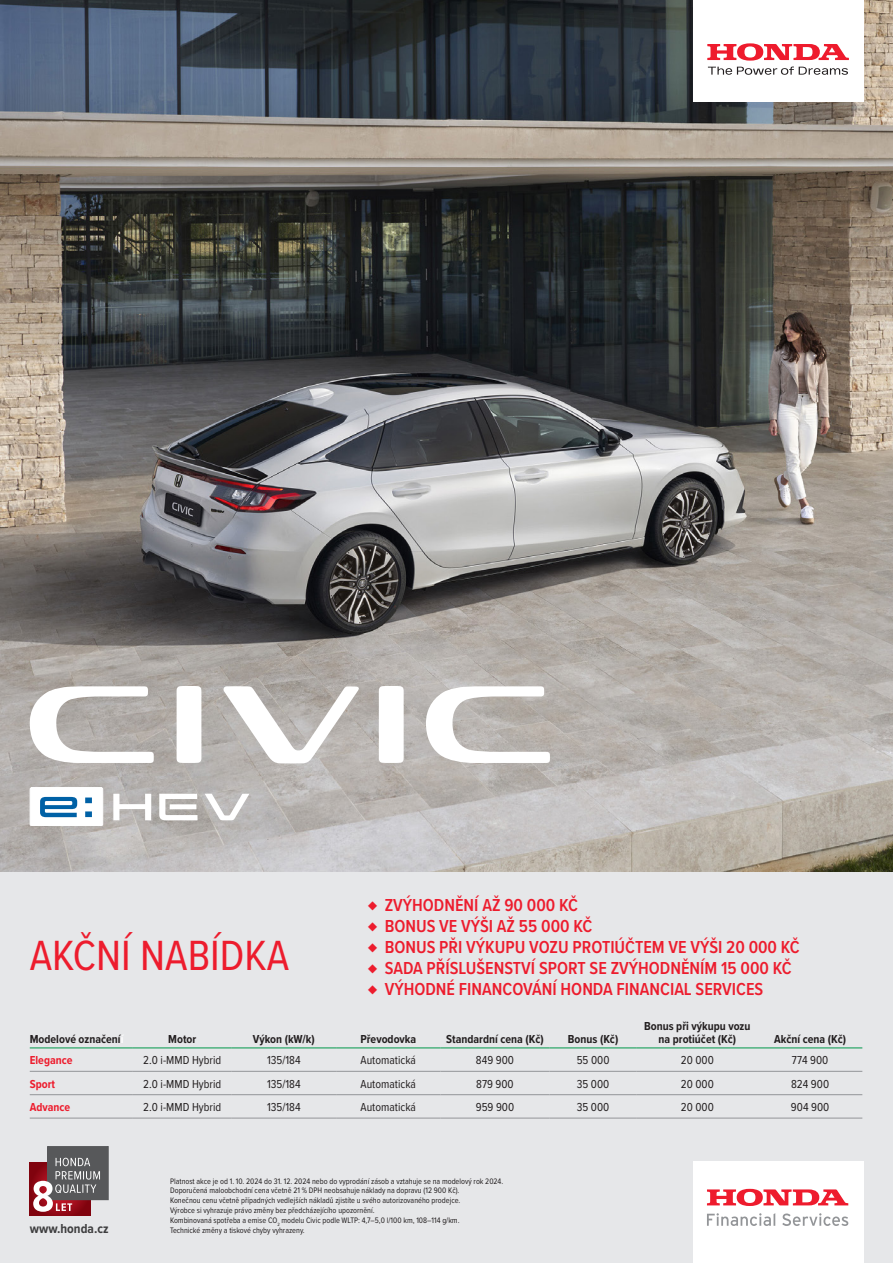
<style>
.page{position:relative;width:893px;height:1263px;background:#fff}
.page>*{position:absolute;margin:0;border:0;box-sizing:border-box;transform-origin:0 0}
.t1{font:43.8px "Proxima Nova Cond";color:#ed1c2d}
.t2{font:600 18px/21px "Proxima Nova Cond";color:#ed1c2d}
.t3{font:700 13.5px "Proxima Nova Cond";color:#3e3e3f}
.t4{font:12px "Proxima Nova Cond";color:#231f20}
.t5{font:700 12px/13.2px "Proxima Nova Cond";color:#231f20;text-align:center}
.t6{font:700 12px "Proxima Nova Cond";color:#ed1c2d}
.t7{font:8.25px/9.9px "Proxima Nova Cond";color:#231f20}
.s1{color:#fff}
</style>
<div class="page">
<div style="left:0;top:754px;width:893px;height:509px;background:#e6e7e9"></div>
<img style="left:0;top:0;width:893px;height:872px">
<hr style="left:232px;top:1118px;width:104px;height:1px;background:#939598">
<hr style="left:336px;top:1118px;width:104px;height:1px;background:#939598">
<hr style="left:440px;top:1118px;width:109px;height:1px;background:#939598">
<hr style="left:549px;top:1118px;width:88px;height:1px;background:#939598">
<hr style="left:637px;top:1118px;width:121px;height:1px;background:#939598">
<hr style="left:758px;top:1118px;width:104px;height:1px;background:#939598">
<hr style="left:30px;top:1118px;width:103px;height:1px;background:#939598">
<hr style="left:133px;top:1118px;width:99px;height:1px;background:#939598">
<hr style="left:30px;top:1048px;width:103px;height:1px;background:#00984a">
<hr style="left:133px;top:1048px;width:99px;height:1px;background:#00984a">
<hr style="left:232px;top:1048px;width:104px;height:1px;background:#00984a">
<hr style="left:336px;top:1048px;width:104px;height:1px;background:#00984a">
<hr style="left:440px;top:1048px;width:109px;height:1px;background:#00984a">
<hr style="left:549px;top:1048px;width:88px;height:1px;background:#00984a">
<hr style="left:637px;top:1048px;width:121px;height:1px;background:#00984a">
<hr style="left:758px;top:1048px;width:104px;height:1px;background:#00984a">
<hr style="left:30px;top:1071px;width:103px;height:1px;background:#939598">
<hr style="left:133px;top:1071px;width:99px;height:1px;background:#939598">
<hr style="left:232px;top:1071px;width:104px;height:1px;background:#939598">
<hr style="left:336px;top:1071px;width:104px;height:1px;background:#939598">
<hr style="left:440px;top:1071px;width:109px;height:1px;background:#939598">
<hr style="left:549px;top:1071px;width:88px;height:1px;background:#939598">
<hr style="left:637px;top:1071px;width:121px;height:1px;background:#939598">
<hr style="left:758px;top:1071px;width:104px;height:1px;background:#939598">
<hr style="left:30px;top:1094px;width:103px;height:1px;background:#939598">
<hr style="left:133px;top:1094px;width:99px;height:1px;background:#939598">
<hr style="left:232px;top:1094px;width:104px;height:1px;background:#939598">
<hr style="left:336px;top:1094px;width:104px;height:1px;background:#939598">
<hr style="left:440px;top:1094px;width:109px;height:1px;background:#939598">
<hr style="left:549px;top:1094px;width:88px;height:1px;background:#939598">
<hr style="left:637px;top:1094px;width:121px;height:1px;background:#939598">
<hr style="left:758px;top:1094px;width:104px;height:1px;background:#939598">
<svg style="left:177px;top:686px;width:24px;height:77px"></svg>
<svg style="left:379px;top:686px;width:25px;height:77px"></svg>
<svg style="left:223px;top:686px;width:136px;height:77px"></svg>
<svg style="left:30px;top:686px;width:124px;height:77px"></svg>
<svg style="left:426px;top:686px;width:124px;height:77px"></svg>
<div style="left:30px;top:788px;width:73px;height:37px;background:#fff;border-radius:2px"></div>
<div style="left:30px;top:788px;width:73px;height:37px;border:1px solid #fff;border-radius:2px"></div>
<svg style="left:40px;top:797px;width:37px;height:20px"></svg>
<svg style="left:85px;top:797px;width:7px;height:20px"></svg>
<svg style="left:113px;top:794px;width:38px;height:26px"></svg>
<svg style="left:159px;top:794px;width:39px;height:26px"></svg>
<svg style="left:205px;top:794px;width:44px;height:26px"></svg>
<div style="left:693px;top:1161px;width:170px;height:102px;background:#fff"></div>
<svg style="left:707px;top:1189px;width:141px;height:17px"></svg>
<svg style="left:707px;top:1213px;width:68px;height:13px"></svg>
<svg style="left:782px;top:1213px;width:66px;height:13px"></svg>
<div style="left:693px;top:0;width:170px;height:102px;background:#fff"></div>
<svg style="left:707px;top:43px;width:142px;height:18px"></svg>
<svg style="left:708px;top:67px;width:140px;height:8px"></svg>
<div style="left:30px;top:1162px;width:60px;height:53px;background:linear-gradient(to right,#8a0612,#890612)"></div>
<div style="left:48px;top:1147px;width:60px;height:52px;background:#57585a"></div>
<div style="left:47px;top:1146px;width:62px;height:54px;border:1px solid #57585a"></div>
<svg style="left:33px;top:1158px;width:67px;height:54px"></svg>
<h1 class="t1" style="left:30px;top:923px;width:261px">AKČNÍ NABÍDKA</h1>
<h2 class="t2" style="left:368px;top:893px;width:433px">♦ ZVÝHODNĚNÍ AŽ 90 000 KČ<br>♦ BONUS VE VÝŠI AŽ 55 000 KČ<br>♦ BONUS PŘI VÝKUPU VOZU PROTIÚČTEM VE VÝŠI 20 000 KČ ♦ SADA PŘÍSLUŠENSTVÍ SPORT SE ZVÝHODNĚNÍM 15 000 KČ ♦ VÝHODNÉ FINANCOVÁNÍ HONDA FINANCIAL SERVICES</h2>
<h3 class="t5" style="left:30px;top:1032px;width:95px">Modelové označení<span class="s1">í</span></h3>
<h3 class="t5" style="left:168px;top:1032px;width:30px">Motor</h3>
<h3 class="t5" style="left:253px;top:1032px;width:64px">Výkon (kW/k)</h3>
<h3 class="t5" style="left:360px;top:1032px;width:57px">Převodovka</h3>
<h3 class="t5" style="left:446px;top:1032px;width:99px">Standardní cena (Kč)</h3>
<h3 class="t5" style="left:568px;top:1032px;width:52px">Bonus (Kč)</h3>
<h3 class="t5" style="left:644px;top:1019px;width:108px">Bonus při výkupu vozu na protiúčet (Kč)</h3>
<h3 class="t5" style="left:774px;top:1032px;width:73px">Akční cena (Kč)</h3>
<h3 class="t6" style="left:30px;top:1051px;width:44px">Elegance</h3>
<h3 class="t4" style="left:143px;top:1051px;width:79px">2.0 i-MMD Hybrid</h3>
<h3 class="t4" style="left:267px;top:1051px;width:35px">135/184</h3>
<h3 class="t4" style="left:361px;top:1051px;width:57px">Automatická</h3>
<h3 class="t4" style="left:476px;top:1051px;width:40px">849 900</h3>
<h3 class="t4" style="left:577px;top:1051px;width:34px">55 000</h3>
<h3 class="t4" style="left:681px;top:1051px;width:35px">20 000</h3>
<h3 class="t4" style="left:792px;top:1051px;width:38px">774 900</h3>
<h3 class="t6" style="left:30px;top:1075px;width:27px">Sport</h3>
<h3 class="t4" style="left:143px;top:1075px;width:79px">2.0 i-MMD Hybrid</h3>
<h3 class="t4" style="left:267px;top:1075px;width:35px">135/184</h3>
<h3 class="t4" style="left:361px;top:1075px;width:57px">Automatická</h3>
<h3 class="t4" style="left:476px;top:1075px;width:39px">879 900</h3>
<h3 class="t4" style="left:577px;top:1075px;width:34px">35 000</h3>
<h3 class="t4" style="left:681px;top:1075px;width:35px">20 000</h3>
<h3 class="t4" style="left:791px;top:1075px;width:40px">824 900</h3>
<h3 class="t6" style="left:30px;top:1098px;width:42px">Advance</h3>
<h3 class="t4" style="left:143px;top:1098px;width:79px">2.0 i-MMD Hybrid</h3>
<h3 class="t4" style="left:267px;top:1098px;width:35px">135/184</h3>
<h3 class="t4" style="left:361px;top:1098px;width:57px">Automatická</h3>
<h3 class="t4" style="left:476px;top:1098px;width:40px">959 900</h3>
<h3 class="t4" style="left:577px;top:1098px;width:34px">35 000</h3>
<h3 class="t4" style="left:681px;top:1098px;width:35px">20 000</h3>
<h3 class="t4" style="left:791px;top:1098px;width:40px">904 900</h3>
<p class="t7" style="left:170px;top:1175px;width:335px">Platnost akce je od 1. 10. 2024 do 31. 12. 2024 nebo do vyprodání zásob a vztahuje se na modelový rok 2024.<br>Doporučená maloobchodní cena včetně 21 % DPH neobsahuje náklady na dopravu (12 900 Kč).<br>Konečnou cenu včetně případných vedlejších nákladů zjistíte u svého autorizovaného prodejce.<br>Výrobce si vyhrazuje právo změny bez předcházejícího upozornění.<br>Kombinovaná spotřeba a emise CO<sub>2</sub> modelu Civic podle WLTP: 4,7–5,0 l/100 km, 108–114 g/km.</p>
<h3 class="t3" style="left:30px;top:1219px;width:80px">www.honda.cz</h3>
<p class="t7" style="left:170px;top:1225px;width:136px">Technické změny a tiskové chyby vyhrazeny.</p>
</div>
